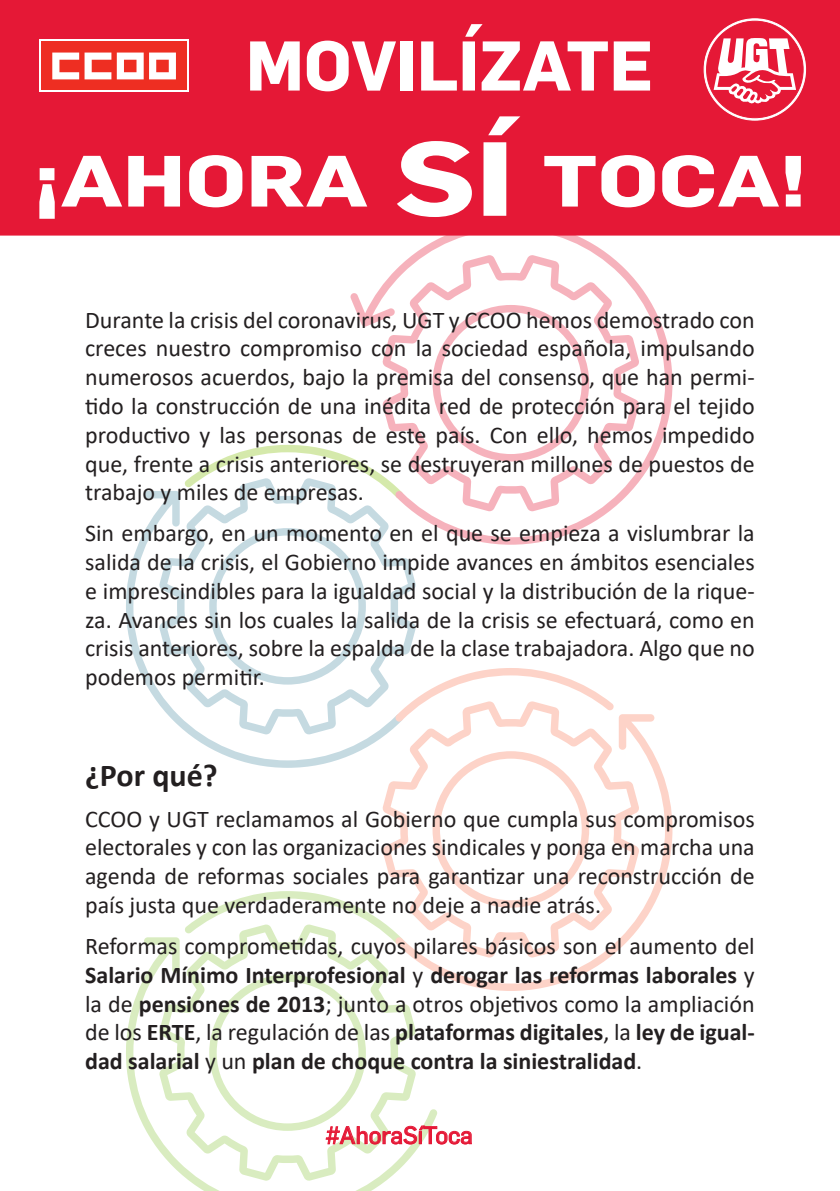
<style>
.page{position:relative;width:840px;height:1191px;background:#fff}
.page>*{position:absolute;margin:0;border:0;box-sizing:border-box;transform-origin:0 0}
.t1{font:700 71px "Flama";color:#fff;scale:1.23 1}
.t2{font:700 68.8px "Flama";color:#fff}
.t3{font:700 32px "Calibri";color:#231f20}
.t4{font:24px/28.8px "Calibri";color:#231f20;text-align:justify}
.t5{font:700 24px/28.8px "Calibri";color:#231f20;text-align:justify}
.t6{font:24px "Flama Basic";color:#e51836}
.s1{font-size:103px}
.s2{font-weight:400}
</style>
<div class="page">
<svg style="left:126px;top:491px;width:256px;height:277px"></svg>
<svg style="left:190px;top:445px;width:160px;height:33px"></svg>
<svg style="left:350px;top:235px;width:322px;height:310px"></svg>
<svg style="left:190px;top:891px;width:192px;height:33px"></svg>
<svg style="left:126px;top:937px;width:311px;height:254px"></svg>
<svg style="left:416px;top:714px;width:256px;height:277px"></svg>
<svg style="left:416px;top:668px;width:193px;height:33px"></svg>
<svg style="left:382px;top:255px;width:257px;height:257px"></svg>
<svg style="left:159px;top:478px;width:257px;height:257px"></svg>
<svg style="left:382px;top:701px;width:257px;height:257px"></svg>
<svg style="left:159px;top:924px;width:257px;height:257px"></svg>
<svg style="left:326px;top:1125px;width:145px;height:19px"></svg>
<div style="left:0;top:0;width:839px;height:235px;background:#e51836"></div>
<svg style="left:703px;top:19px;width:102px;height:101px"></svg>
<div style="left:706px;top:21px;width:96px;height:97px;background:#e51836;border-radius:50%"></div>
<svg style="left:713px;top:38px;width:82px;height:67px"></svg>
<div style="left:39px;top:40px;width:150px;height:52px;background:linear-gradient(to right,#fff,#fff)"></div>
<div style="left:41px;top:42px;width:145px;height:48px;background:#ee2e22"></div>
<svg style="left:52px;top:53px;width:59px;height:26px"></svg>
<svg style="left:117px;top:53px;width:59px;height:26px"></svg>
<p class="t2" style="left:246px;top:24px;width:409px">MOVILÍZATE</p>
<h1 class="t1" style="left:34px;top:138px;width:629px">¡AHORA <span class="s1">SÍ</span> TOCA!</h1>
<p class="t4" style="left:85px;top:304px;width:670px">Durante la crisis del coronavirus, UGT y CCOO hemos demostrado con creces nuestro compromiso con la sociedad española, impulsando numerosos acuerdos, bajo la premisa del consenso, que han permi&shy;tido la construcción de una inédita red de protección para el tejido productivo y las personas de este país. Con ello, hemos impedido que, frente a crisis anteriores, se destruyeran millones de puestos de trabajo y miles de empresas.</p>
<p class="t4" style="left:85px;top:518px;width:670px">Sin embargo, en un momento en el que se empieza a vislumbrar la salida de la crisis, el Gobierno impide avances en ámbitos esenciales e imprescindibles para la igualdad social y la distribución de la rique&shy;za. Avances sin los cuales la salida de la crisis se efectuará, como en crisis anteriores, sobre la espalda de la clase trabajadora. Algo que no podemos permitir.</p>
<p class="t3" style="left:85px;top:752px;width:134px">¿Por qué?</p>
<p class="t4" style="left:85px;top:803px;width:670px">CCOO y UGT reclamamos al Gobierno que cumpla sus compromisos electorales y con las organizaciones sindicales y ponga en marcha una agenda de reformas sociales para garantizar una reconstrucción de país justa que verdaderamente no deje a nadie atrás.</p>
<p class="t5" style="left:85px;top:931px;width:670px"><span class="s2">Reformas comprometidas, cuyos pilares básicos son el aumento del </span>Salario Mínimo Interprofesional <span class="s2">y</span> derogar las reformas laborales <span class="s2">y la de</span> pensiones de 2013<span class="s2">; junto a otros objetivos como la ampliación de los</span> ERTE<span class="s2">, la regulación de las</span> plataformas digitales<span class="s2">, la</span> ley de igual&shy;dad salarial <span class="s2">y un</span> plan de choque contra la siniestralidad<span class="s2">.</span></p>
<p class="t6" style="left:325px;top:1121px;width:148px">#AhoraSíToca</p>
</div>
